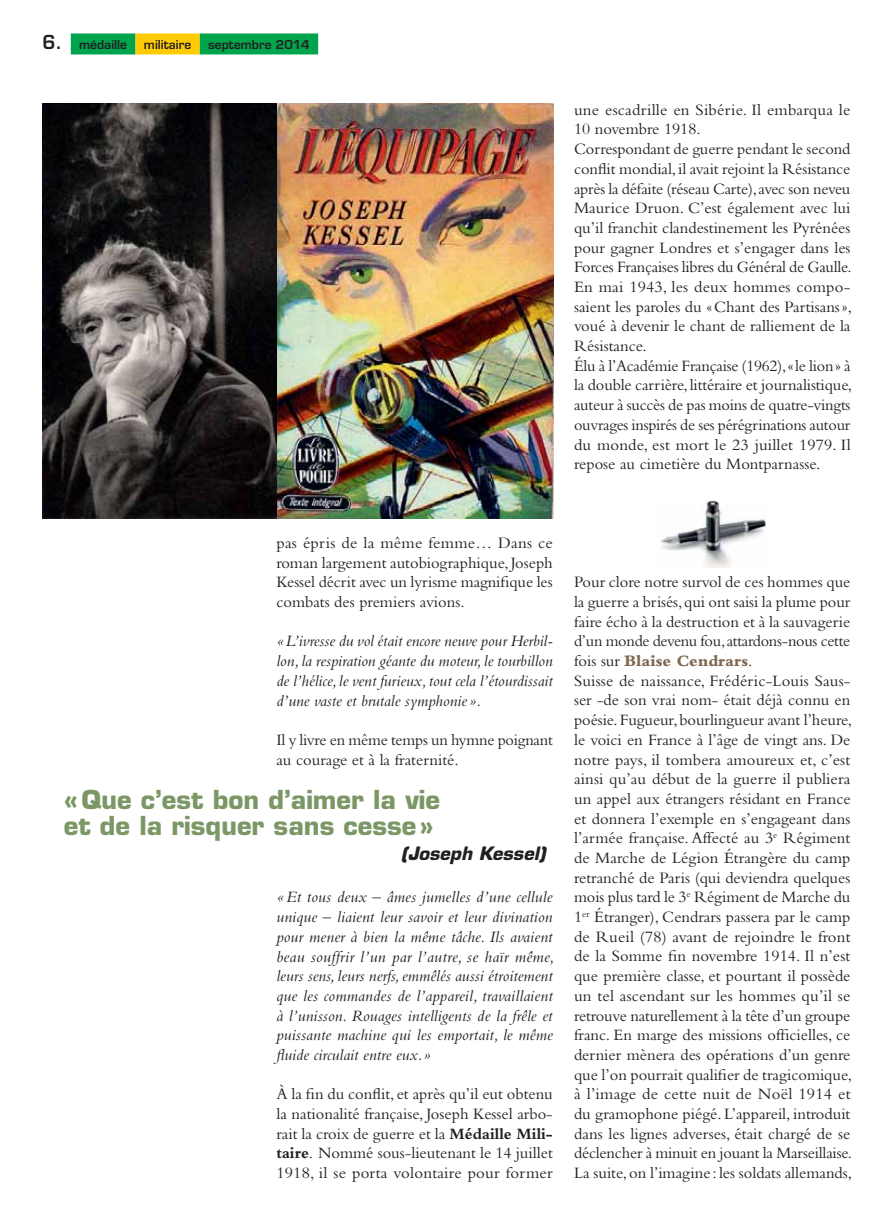
<style>
.page{position:relative;width:893px;height:1221px;background:#fff}
.page>*{position:absolute;margin:0;border:0;box-sizing:border-box;transform-origin:0 0}
.t1{font:700 25.5px/25.5px "Eurostile";color:#7c9766}
.t2{font:italic 700 18px "Eurostile";color:#231f20}
.t3{font:16.5px/19.6px "Bembo";color:#231f20}
.t4{font:italic 16.5px/19.6px "Bembo";letter-spacing:.005em;color:#231f20;text-align:justify}
.t5{font:600 12px "Eurostile";color:#231f20}
.s1{font-size:18.75px}
.s2{font-weight:700}
.s3{font-weight:800;color:#806852}
</style>
<div class="page">
<div style="left:71px;top:33px;width:65px;height:21px;background:#00a44d"></div>
<div style="left:136px;top:33px;width:64px;height:21px;background:#ffcb04"></div>
<div style="left:200px;top:33px;width:118px;height:21px;background:#00a44d"></div>
<img style="left:660px;top:500px;width:105px;height:67px">
<img style="left:43px;top:103px;width:511px;height:416px">
<p class="t5" style="left:43px;top:40px;width:86px"><span class="s1">6.</span> médaille</p>
<p class="t5" style="left:144px;top:40px;width:49px">militaire</p>
<p class="t5" style="left:208px;top:40px;width:103px">septembre 2014</p>
<p class="t3" style="left:574px;top:101px;width:280px">une escadrille en Sibérie. Il embarqua le 10 novembre 1918.<br>Correspondant de guerre pendant le second conflit mondial, il avait rejoint la Résistance après la défaite (réseau Carte), avec son neveu Maurice Druon. C’est également avec lui qu’il franchit clandestinement les Pyrénées pour gagner Londres et s’engager dans les Forces Françaises libres du Général de Gaulle.<br>En mai 1943, les deux hommes compo&shy;saient les paroles du « Chant des Partisans », voué à devenir le chant de ralliement de la Résistance.<br>Élu à l’Académie Française (1962), « le lion » à la double carrière, littéraire et journalistique, auteur à succès de pas moins de quatre-vingts ouvrages inspirés de ses pérégrinations autour du monde, est mort le 23 juillet 1979. Il repose au cimetière du Montparnasse.</p>
<p class="t3" style="left:276px;top:534px;width:278px;text-align:justify">pas épris de la même femme… Dans ce roman largement autobiographique, Joseph Kessel décrit avec un lyrisme magnifique les combats des premiers avions.</p>
<p class="t4" style="left:276px;top:633px;width:278px">« L’ivresse du vol était encore neuve pour Herbil&shy;lon, la respiration géante du moteur, le tourbillon de l’hélice, le vent furieux, tout cela l’étourdissait d’une vaste et brutale symphonie ».</p>
<p class="t3" style="left:276px;top:731px;width:278px">Il y livre en même temps un hymne poignant au courage et à la fraternité.</p>
<h1 class="t1" style="left:64px;top:790px;width:378px">« Que c’est bon d’aimer la vie et de la risquer sans cesse »</h1>
<p class="t2" style="left:401px;top:846px;width:147px">(Joseph Kessel)</p>
<p class="t4" style="left:276px;top:888px;width:280px">« Et tous deux – âmes jumelles d’une cellule unique – liaient leur savoir et leur divination pour mener à bien la même tâche. Ils avaient beau souffrir l’un par l’autre, se haïr même, leurs sens, leurs nerfs, emmêlés aussi étroitement que les commandes de l’appareil, travaillaient à l’unisson. Rouages intelligents de la frêle et puissante machine qui les emportait, le même fluide circulait entre eux. »</p>
<p class="t3" style="left:276px;top:1085px;width:278px;text-align:justify">À la fin du conflit, et après qu’il eut obtenu la nationalité française, Joseph Kessel arbo&shy;rait la croix de guerre et la <span class="s2">Médaille Mili&shy;taire</span>. Nommé sous-lieutenant le 14 juillet 1918, il se porta volontaire pour former</p>
<p class="t3" style="left:574px;top:574px;width:280px">Pour clore notre survol de ces hommes que la guerre a brisés, qui ont saisi la plume pour faire écho à la destruction et à la sauvagerie d’un monde devenu fou, attardons-nous cette fois sur <span class="s3">Blaise Cendrars</span>.<br>Suisse de naissance, Frédéric-Louis Saus&shy;ser -de son vrai nom- était déjà connu en poésie. Fugueur, bourlingueur avant l’heure, le voici en France à l’âge de vingt ans. De notre pays, il tombera amoureux et, c’est ainsi qu’au début de la guerre il publiera un appel aux étrangers résidant en France et donnera l’exemple en s’engageant dans l’armée française. Affecté au 3<sup>e</sup> Régiment de Marche de Légion Étrangère du camp retranché de Paris (qui deviendra quelques mois plus tard le 3<sup>e</sup> Régiment de Marche du 1<sup>er</sup> Étranger), Cendrars passera par le camp de Rueil (78) avant de rejoindre le front de la Somme fin novembre 1914. Il n’est que première classe, et pourtant il possède un tel ascendant sur les hommes qu’il se retrouve naturellement à la tête d’un groupe franc. En marge des missions officielles, ce dernier mènera des opérations d’un genre que l’on pourrait qualifier de tragicomique, à l’image de cette nuit de Noël 1914 et du gramophone piégé. L’appareil, introduit dans les lignes adverses, était chargé de se déclencher à minuit en jouant la Marseillaise.<br>La suite, on l’imagine : les soldats allemands,</p>
</div>
